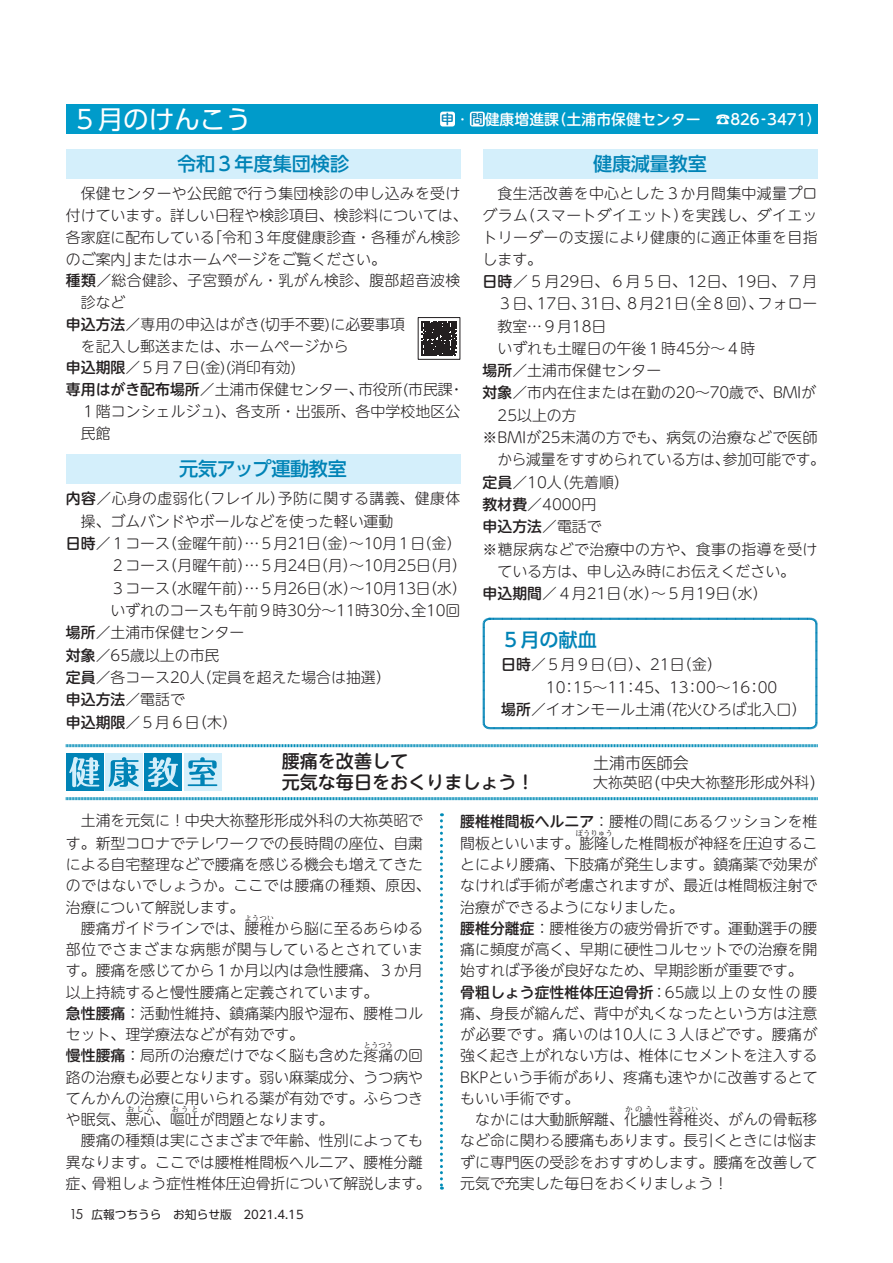
<style>
.page{position:relative;width:893px;height:1263px;background:#fff}
.page>*{position:absolute;margin:0;border:0;box-sizing:border-box;transform-origin:0 0}
.t1{font:25.5px "UD Shin Go Pro";color:#fff}
.t2{font:500 19.2px "UD Shin Go Pro";letter-spacing:-.005em;color:#0083b6}
.t3{font:500 18px "UD Shin M Go Pro";color:#231f20}
.t4{font:300 15.9px "UD Shin M Go Pro";color:#231f20}
.市政のお知らせ2020{font:300 14.85px/21.3px "UD Shin M Go Pro";color:#231f20}
.市政のお知らせ2020-2{font:300 14.85px/21.8px "UD Shin M Go Pro";letter-spacing:.025em;color:#231f20}
.t5{font:500 14.85px "UD Shin M Go Pro";color:#fff}
.市政のお知らせ2020-3{font:300 14.85px "UD Shin M Go Pro";letter-spacing:.02em;color:#231f20}
.t6{font:500 14.85px "UD Shin M Go Pro";color:#231f20}
.t7{font:300 14.85px "UD Shin M Go Pro";color:#fff}
.t8{font:13.8px "Century Gothic";color:#231f20}
.t9{font:500 13.35px "Shin M Go Pro";color:#0083b6}
.t10{font:11.7px "UD Shin Go Pro";color:#231f20}
.市政のお知らせ2020-4{font:300 7.5px "UD Shin M Go Pro";color:#231f20}
.s1{font-weight:500}
.s2{font-weight:300}
.s3{font-size:15.9px}
</style>
<div class="page">
<div style="left:66px;top:753px;width:37px;height:38px;background:#0083b6"></div>
<svg style="left:69px;top:757px;width:30px;height:30px"></svg>
<div style="left:105px;top:753px;width:37px;height:38px;background:#d4effb"></div>
<svg style="left:109px;top:757px;width:30px;height:30px"></svg>
<div style="left:145px;top:753px;width:37px;height:38px;background:#0083b6"></div>
<svg style="left:148px;top:757px;width:30px;height:30px"></svg>
<div style="left:184px;top:753px;width:37px;height:38px;background:#d4effb"></div>
<svg style="left:188px;top:757px;width:29px;height:29px"></svg>
<svg style="left:66px;top:744px;width:752px;height:4px;background:#7fc5da"></svg>
<svg style="left:66px;top:797px;width:752px;height:4px;background:#7fc4da"></svg>
<div style="left:66px;top:104px;width:751px;height:30px;background:#009bca"></div>
<div style="left:440px;top:112px;width:15px;height:14px;background:#fff;border-radius:3px"></div>
<div style="left:470px;top:112px;width:15px;height:14px;background:#fff;border-radius:3px"></div>
<div style="left:483px;top:149px;width:334px;height:30px;background:#d4effb"></div>
<svg style="left:440px;top:813px;width:3px;height:376px"></svg>
<div style="left:66px;top:454px;width:394px;height:30px;background:#d4effb"></div>
<div style="left:66px;top:149px;width:394px;height:30px;background:#d4effb"></div>
<svg style="left:421px;top:321px;width:36px;height:35px"></svg>
<svg style="left:422px;top:321px;width:34px;height:35px"></svg>
<div style="left:418px;top:317px;width:42px;height:43px;border:1px solid #231f20"></div>
<svg style="left:482px;top:617px;width:336px;height:113px"></svg>
<p class="t1" style="left:72px;top:98px;width:180px">５月のけんこう</p>
<p class="t9" style="left:441px;top:108px;width:15px">申</p>
<p class="t7" style="left:455px;top:107px;width:16px">・</p>
<p class="t5" style="left:552px;top:107px;width:150px">（土浦市保健センター</p>
<p class="t9" style="left:471px;top:108px;width:15px">問</p>
<p class="t5" style="left:485px;top:107px;width:76px">健康増進課</p>
<p class="t5" style="left:767px;top:107px;width:56px">3471(</p>
<p class="t5" style="left:715px;top:107px;width:46px">☎826</p>
<p class="t5" style="left:756px;top:107px;width:16px">‐</p>
<p class="t2" style="left:177px;top:148px;width:174px">令和３年度集団検診</p>
<p class="市政のお知らせ2020-3" style="left:81px;top:181px;width:381px">保健センターや公民館で行う集団検診の申し込みを受け</p>
<p class="市政のお知らせ2020" style="left:66px;top:204px;width:403px">付けています。詳しい日程や検診項目、検診料については、</p>
<p class="市政のお知らせ2020" style="left:207px;top:226px;width:254px">「令和３年度健康診査・各種がん検診</p>
<p class="市政のお知らせ2020" style="left:133px;top:225px;width:254px;line-height:21.8px;text-indent:-67px">各家庭に配布している<br>またはホームページをご覧ください。</p>
<p class="市政のお知らせ2020" style="left:66px;top:247px;width:76px">のご案内」</p>
<p class="市政のお知らせ2020-2" style="left:81px;top:269px;width:381px;text-indent:-15px"><span class="s1">種類／</span>総合健診、子宮頸がん・乳がん検診、腹部超音波検診など</p>
<p class="市政のお知らせ2020" style="left:81px;top:313px;width:326px;line-height:21.8px;text-indent:-15px"><span class="s1">申込方法</span>／専用の申込はがき(切手不要)に必要事項を記入し郵送または、ホームページから</p>
<p class="市政のお知らせ2020" style="left:66px;top:356px;width:232px"><span class="s1">申込期限</span>／５月７日金( )(消印有効(</p>
<p class="市政のお知らせ2020" style="left:449px;top:378px;width:16px">・</p>
<p class="市政のお知らせ2020" style="left:81px;top:378px;width:381px;line-height:21.8px;text-indent:-15px"><span class="s1">専用はがき配布場所／</span>土浦市保健センター、<br>１階コンシェルジュ)、各支所・出張所、各中学校地区公民館</p>
<p class="市政のお知らせ2020" style="left:358px;top:378px;width:96px">市役所(市民課</p>
<p class="t2" style="left:179px;top:453px;width:169px">元気アップ運動教室</p>
<p class="市政のお知らせ2020-2" style="left:278px;top:487px;width:184px">予防に関する講義、健康体</p>
<p class="市政のお知らせ2020" style="left:196px;top:487px;width:91px">（フレイル）</p>
<p class="市政のお知らせ2020" style="left:81px;top:487px;width:314px;line-height:22.4px;text-indent:-15px"><span class="s1">内容／</span>心身の虚弱化<br>操、ゴムバンドやボールなどを使った軽い運動</p>
<p class="市政のお知らせ2020" style="left:163px;top:532px;width:300px">（金曜午前）…５月21 （日金）～10月１（日金(</p>
<p class="市政のお知らせ2020" style="left:66px;top:532px;width:106px"><span class="s1">日時／</span>１コース</p>
<p class="市政のお知らせ2020" style="left:163px;top:554px;width:305px">（月曜午前）…５月24 （日月）～10月25 （日月(</p>
<p class="市政のお知らせ2020" style="left:66px;top:554px;width:106px">　　　２コース</p>
<p class="市政のお知らせ2020" style="left:163px;top:576px;width:305px">（水曜午前）…５月26 （日水）～10月13 （日水(</p>
<p class="市政のお知らせ2020" style="left:66px;top:576px;width:106px">　　　３コース</p>
<p class="市政のお知らせ2020" style="left:66px;top:599px;width:396px">　　　いずれのコースも午前９時30分～11時30分全、 10回</p>
<p class="市政のお知らせ2020" style="left:66px;top:621px;width:180px"><span class="s1">場所／</span>土浦市保健センター</p>
<p class="市政のお知らせ2020" style="left:66px;top:643px;width:155px"><span class="s1">対象／</span>65歳以上の市民</p>
<p class="市政のお知らせ2020" style="left:66px;top:666px;width:326px"><span class="s1">定員／</span>各コース20 （人定員を超えた場合は抽選(</p>
<p class="t6" style="left:66px;top:687px;width:121px">申込方法／<span class="s2">電話で</span></p>
<p class="市政のお知らせ2020" style="left:66px;top:710px;width:173px"><span class="s1">申込期限／</span>５月６（日木(</p>
<p class="t2" style="left:593px;top:148px;width:115px">健康減量教室</p>
<p class="市政のお知らせ2020-2" style="left:497px;top:182px;width:321px;text-align:right">食生活改善を中心とした３か月間集中減量プロを実践し、ダイエッ</p>
<p class="市政のお知らせ2020-2" style="left:483px;top:204px;width:336px">グラム<br>トリーダーの支援により健康的に適正体重を目指します。</p>
<p class="市政のお知らせ2020" style="left:483px;top:269px;width:336px;line-height:22.4px;text-align:right"><span class="s1">日時／</span>５月29日、６月５日、12日、19日、７月フォロー</p>
<p class="市政のお知らせ2020-2" style="left:521px;top:204px;width:169px">（スマートダイエット）</p>
<p class="市政のお知らせ2020" style="left:625px;top:292px;width:140px">８月21 （日全８回）、</p>
<p class="市政のお知らせ2020" style="left:497px;top:292px;width:110px;line-height:22.4px">３日、<br>教室…９月18日</p>
<p class="市政のお知らせ2020" style="left:483px;top:337px;width:274px">　いずれも土曜日の午後１時45分～４時</p>
<p class="市政のお知らせ2020" style="left:483px;top:359px;width:180px"><span class="s1">場所／</span>土浦市保健センター</p>
<p class="市政のお知らせ2020" style="left:497px;top:381px;width:320px;line-height:22.4px;text-indent:-15px"><span class="s1">対象／</span>市内在住または在勤の20～70歳で、BMIが<br>25以上の方</p>
<p class="市政のお知らせ2020" style="left:723px;top:425px;width:104px;line-height:22.4px;text-indent:-240px">※BMIが25未満の方でも、病気の治療などで医師参加可能です。</p>
<p class="市政のお知らせ2020" style="left:537px;top:292px;width:51px">17日、</p>
<p class="市政のお知らせ2020" style="left:581px;top:292px;width:51px">31日、</p>
<p class="市政のお知らせ2020" style="left:497px;top:448px;width:234px">から減量をすすめられている方は、</p>
<p class="市政のお知らせ2020" style="left:483px;top:471px;width:148px"><span class="s1">定員／</span>10 （人先着順(</p>
<p class="市政のお知らせ2020" style="left:483px;top:493px;width:115px"><span class="s1">教材費</span>／4000円</p>
<p class="t6" style="left:483px;top:515px;width:121px">申込方法／<span class="s2">電話で</span></p>
<p class="市政のお知らせ2020-2" style="left:483px;top:537px;width:336px;line-height:22.4px;text-align:center">※糖尿病などで治療中の方や、食事の指導を受けている方は、申し込み時にお伝えください。</p>
<p class="市政のお知らせ2020" style="left:483px;top:582px;width:286px"><span class="s1">申込期間／</span>４月21 （日水）～５月19 （日水(</p>
<p class="t2" style="left:501px;top:624px;width:97px">５月の献血</p>
<p class="市政のお知らせ2020" style="left:501px;top:653px;width:222px"><span class="s1">日時</span>／５月９（日日）、21 （日金(</p>
<p class="市政のお知らせ2020" style="left:546px;top:676px;width:233px">10：15~11：45、13：00~16：00</p>
<p class="市政のお知らせ2020" style="left:657px;top:698px;width:150px">（花火ひろば北入口(</p>
<p class="市政のお知らせ2020" style="left:501px;top:698px;width:165px"><span class="s1">場所</span>／イオンモール土浦</p>
<p class="t3" style="left:282px;top:746px;width:128px">腰痛を改善して</p>
<p class="t3" style="left:282px;top:768px;width:254px">元気な毎日をおくりましょう!</p>
<p class="t4" style="left:593px;top:750px;width:97px">土浦市医師会</p>
<p class="市政のお知らせ2020" style="left:645px;top:771px;width:182px"><span class="s3">（</span>中央大祢整形形成外科<span class="s3">(</span></p>
<p class="市政のお知らせ2020" style="left:593px;top:771px;width:61px">大祢英昭</p>
<p class="市政のお知らせ2020" style="left:66px;top:809px;width:366px;text-indent:15px">土浦を元気に！中央大祢整形形成外科の大祢英昭です。新型コロナでテレワークでの長時間の座位、自粛による自宅整理などで腰痛を感じる機会も増えてきたのではないでしょうか。ここでは腰痛の種類、原因、治療について解説します。</p>
<p class="市政のお知らせ2020" style="left:66px;top:917px;width:359px">　腰痛ガイドラインでは、腰椎から脳に至るあらゆる</p>
<p class="市政のお知らせ2020-4" style="left:244px;top:912px;width:31px">ようつい</p>
<p class="市政のお知らせ2020" style="left:66px;top:938px;width:359px;text-align:justify">部位でさまざまな病態が関与しているとされています。腰痛を感じてから１か月以内は急性腰痛、３か月以上持続すると慢性腰痛と定義されています。</p>
<p class="市政のお知らせ2020" style="left:66px;top:1002px;width:359px"><span class="s1">急性腰痛</span>：活動性維持、鎮痛薬内服や湿布、腰椎コルセット、理学療法などが有効です。</p>
<p class="市政のお知らせ2020" style="left:66px;top:1044px;width:359px"><span class="s1">慢性腰痛</span>：局所の治療だけでなく脳も含めた疼痛の回</p>
<p class="市政のお知らせ2020-4" style="left:364px;top:1039px;width:31px">とうつう</p>
<p class="市政のお知らせ2020" style="left:66px;top:1065px;width:359px;text-align:justify">路の治療も必要となります。弱い麻薬成分、うつ病やてんかんの治療に用いられる薬が有効です。ふらつきや眠気、悪心、嘔吐が問題となります。</p>
<p class="市政のお知らせ2020-4" style="left:127px;top:1103px;width:29px">おしん</p>
<p class="市政のお知らせ2020-4" style="left:171px;top:1103px;width:29px">おうと</p>
<p class="市政のお知らせ2020" style="left:66px;top:1129px;width:359px">　腰痛の種類は実にさまざまで年齢、性別によっても</p>
<p class="市政のお知らせ2020" style="left:66px;top:1150px;width:359px">異なります。ここでは腰椎椎間板ヘルニア、腰椎分離</p>
<p class="市政のお知らせ2020" style="left:92px;top:1172px;width:340px">骨粗しょう症性椎体圧迫骨折について解説します。</p>
<p class="市政のお知らせ2020" style="left:66px;top:1172px;width:31px">症、</p>
<p class="t8" style="left:69px;top:1204px;width:15px">15</p>
<p class="t10" style="left:91px;top:1204px;width:142px">広報つちうら　お知らせ版</p>
<p class="t10" style="left:243px;top:1204px;width:62px">2021.4.15</p>
<p class="市政のお知らせ2020" style="left:460px;top:810px;width:359px"><span class="s1">腰椎椎間板ヘルニア</span>：腰椎の間にあるクッションを椎間板といいます。膨隆した椎間板が神経を圧迫するこ</p>
<p class="市政のお知らせ2020-4" style="left:576px;top:827px;width:39px">ぼうりゅう</p>
<p class="市政のお知らせ2020" style="left:460px;top:853px;width:359px;text-align:justify">とにより腰痛、下肢痛が発生します。鎮痛薬で効果がなければ手術が考慮されますが、最近は椎間板注射で治療ができるようになりました。</p>
<p class="市政のお知らせ2020" style="left:460px;top:917px;width:359px;text-align:justify"><span class="s1">腰椎分離症</span>：腰椎後方の疲労骨折です。運動選手の腰痛に頻度が高く、早期に硬性コルセットでの治療を開始すれば予後が良好なため、早期診断が重要です。</p>
<p class="市政のお知らせ2020" style="left:460px;top:980px;width:359px;text-align:justify"><span class="s1">骨粗しょう症性椎体圧迫骨折</span>：65歳以上の女性の腰痛、身長が縮んだ、背中が丸くなったという方は注意が必要です。痛いのは10人に３人ほどです。腰痛が強く起き上がれない方は、椎体にセメントを注入するBKPという手術があり、疼痛も速やかに改善するとてもいい手術です。</p>
<p class="市政のお知らせ2020" style="left:460px;top:1108px;width:359px">　なかには大動脈解離、化膿性脊椎炎、がんの骨転移</p>
<p class="市政のお知らせ2020-4" style="left:625px;top:1103px;width:29px">かのう</p>
<p class="市政のお知らせ2020-4" style="left:669px;top:1103px;width:31px">せきつい</p>
<p class="市政のお知らせ2020" style="left:460px;top:1129px;width:359px;text-align:justify">など命に関わる腰痛もあります。長引くときには悩まずに専門医の受診をおすすめします。腰痛を改善して元気で充実した毎日をおくりましょう!</p>
</div>
